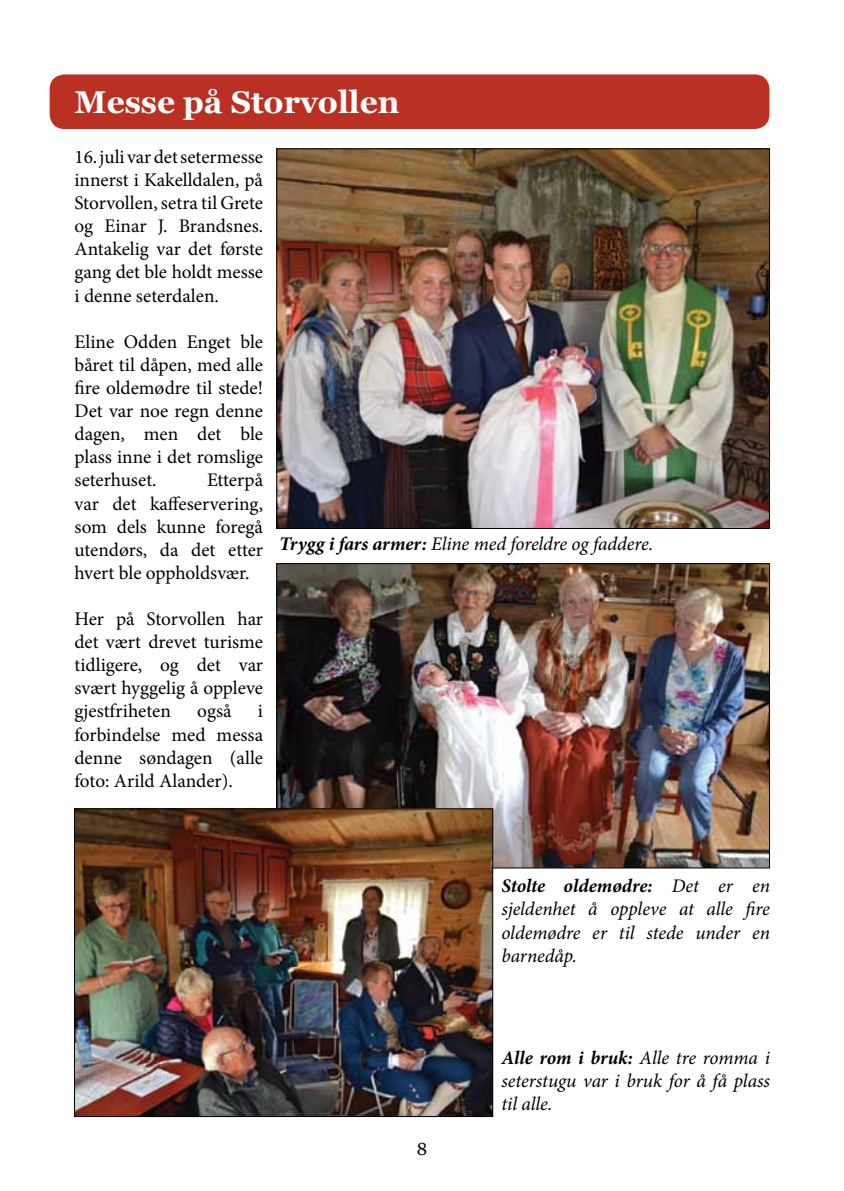
<style>
.page{position:relative;width:844px;height:1191px;background:#fff}
.page>*{position:absolute;margin:0;border:0;box-sizing:border-box;transform-origin:0 0}
.t1{font:700 31.5px "Georgia";color:#fff}
.t2{font:19.25px/23.1px "Minion Pro";letter-spacing:-.005em;color:#000;text-align:justify}
.t3{font:italic 19.25px/23.1px "Minion Pro";letter-spacing:-.005em;color:#000;text-align:justify}
.t4{font:17.5px "Georgia";color:#000}
.s1{font-weight:700}
</style>
<div class="page">
<div style="left:50px;top:74px;width:719px;height:55px;background:#ba3023;border-radius:15px"></div>
<img style="left:278px;top:150px;width:489px;height:377px">
<img style="left:278px;top:565px;width:489px;height:301px">
<img style="left:76px;top:810px;width:415px;height:305px">
<div style="left:74px;top:808px;width:419px;height:309px;border:1px solid #000"></div>
<h1 class="t1" style="left:74px;top:78px;width:326px">Messe på Storvollen</h1>
<p class="t2" style="left:74px;top:145px;width:190px">16. juli var det setermesse innerst i Kakelldalen, på Storvollen, setra til Grete og Einar J. Brandsnes.<br>Antakelig var det første gang det ble holdt messe i denne seterdalen.</p>
<p class="t2" style="left:74px;top:330px;width:190px">Eline Odden Enget ble båret til dåpen, med alle fire oldemødre til stede!<br>Det var noe regn denne dagen, men det ble plass inne i det romslige seterhuset.</p>
<p class="t2" style="left:74px;top:469px;width:190px;text-indent:132px">Etterpå var det kaffeservering, som dels kunne foregå utendørs, da det etter hvert ble oppholdsvær.</p>
<p class="t2" style="left:74px;top:607px;width:190px">Her på Storvollen har det vært drevet turisme tidligere, og det var svært hyggelig å oppleve gjestfriheten</p>
<p class="t3" style="left:279px;top:532px;width:375px"><span class="s1">Trygg i fars armer:</span> Eline med foreldre og faddere.</p>
<p class="t2" style="left:197px;top:700px;width:36px">også</p>
<p class="t2" style="left:74px;top:700px;width:190px;text-indent:183px">i forbindelse med messa denne søndagen (alle foto: Arild Alander).</p>
<p class="t3" style="left:501px;top:874px;width:270px"><span class="s1">Stolte oldemødre:</span> Det er en sjeldenhet å oppleve at alle fire oldemødre er til stede under en barnedåp.</p>
<p class="t4" style="left:416px;top:1136px;width:12px">8</p>
<p class="t3" style="left:501px;top:1045px;width:270px"><span class="s1">Alle rom i bruk:</span> Alle tre romma i seterstugu var i bruk for å få plass til alle.</p>
</div>
